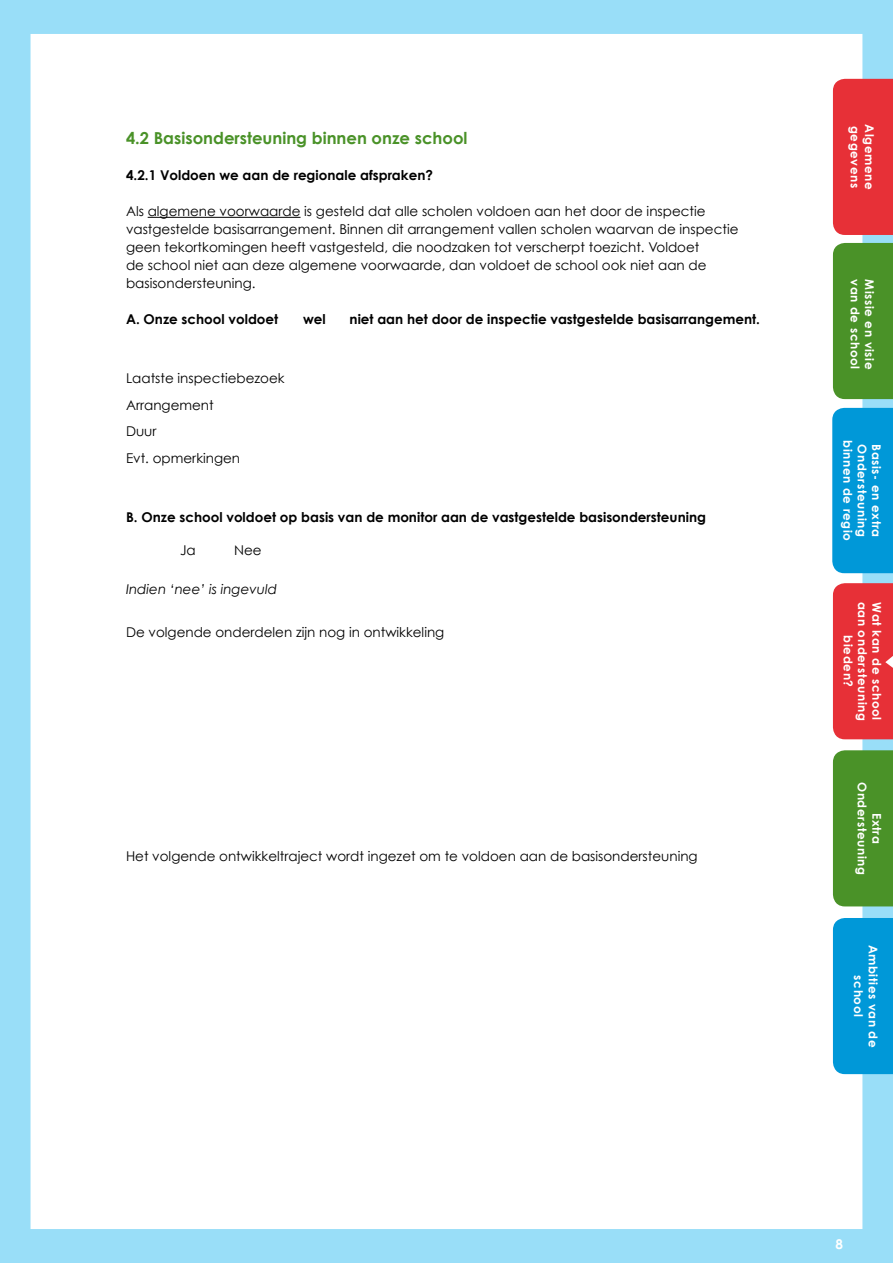
<style>
.page{position:relative;width:893px;height:1263px;background:#99def8}
.page>*{position:absolute;margin:0;border:0;box-sizing:border-box;transform-origin:0 0}
.t1{font:700 16.5px "Century Gothic";color:#4a9228}
.t2{font:13.5px/18px "Century Gothic";color:#000}
.t3{font:700 13.5px "Century Gothic";color:#000}
.t4{font:italic 13.5px "Century Gothic";color:#000}
.t5{font:700 13.5px "Century Gothic";color:#fff}
.t6{font:700 12px/14.4px "Century Gothic";letter-spacing:.05em;color:#fff;text-align:center}
</style>
<div class="page">
<div style="left:31px;top:34px;width:831px;height:1195px;background:#fff"></div>
<div style="left:833px;top:79px;width:60px;height:156px;background:#e73037"></div>
<div style="left:833px;top:243px;width:60px;height:156px;background:#4a9228"></div>
<div style="left:832px;top:408px;width:61px;height:165px;background:#0098d8"></div>
<div style="left:833px;top:750px;width:60px;height:156px;background:#4a9228"></div>
<div style="left:833px;top:918px;width:60px;height:156px;background:#0098d8"></div>
<hr style="left:148px;top:217px;width:153px;height:1px;background:#000">
<div style="left:833px;top:583px;width:60px;height:156px;background:#e73037"></div>
<p class="t1" style="left:126px;top:128px;width:343px">4.2 Basisondersteuning binnen onze school</p>
<p class="t3" style="left:126px;top:167px;width:308px">4.2.1 Voldoen we aan de regionale afspraken?</p>
<p class="t2" style="left:126px;top:202px;width:614px">Als algemene voorwaarde is gesteld dat alle scholen voldoen aan het door de inspectie vastgestelde basisarrangement. Binnen dit arrangement vallen scholen waarvan de inspectie geen tekortkomingen heeft vastgesteld, die noodzaken tot verscherpt toezicht. Voldoet<br>de school niet aan deze algemene voorwaarde, dan voldoet de school ook niet aan de basisondersteuning.</p>
<p class="t3" style="left:126px;top:311px;width:154px">A. Onze school voldoet</p>
<p class="t3" style="left:303px;top:311px;width:24px">wel</p>
<p class="t3" style="left:350px;top:311px;width:412px">niet aan het door de inspectie vastgestelde basisarrangement.</p>
<p class="t2" style="left:126px;top:365px;width:160px;line-height:26.5px">Laatste inspectiebezoek<br>Arrangement<br>Duur<br>Evt. opmerkingen</p>
<p class="t3" style="left:126px;top:509px;width:581px">B. Onze school voldoet op basis van de monitor aan de vastgestelde basisondersteuning</p>
<p class="t2" style="left:180px;top:540px;width:17px">Ja</p>
<p class="t2" style="left:234px;top:540px;width:29px">Nee</p>
<p class="t4" style="left:126px;top:581px;width:153px">Indien ‘nee’ is ingevuld</p>
<p class="t2" style="left:126px;top:623px;width:320px">De volgende onderdelen zijn nog in ontwikkeling</p>
<p class="t2" style="left:126px;top:847px;width:573px">Het volgende ontwikkeltraject wordt ingezet om te voldoen aan de basisondersteuning</p>
<p class="t6" style="left:863px;top:126px;width:64px;rotate:90deg">gegevens</p>
<p class="t6" style="left:877px;top:124px;width:67px;rotate:90deg">Algemene</p>
<p class="t6" style="left:863px;top:279px;width:91px;rotate:90deg">van de school</p>
<p class="t6" style="left:877px;top:279px;width:92px;rotate:90deg">Missie en visie</p>
<p class="t6" style="left:855px;top:440px;width:102px;rotate:90deg">binnen de regio</p>
<p class="t6" style="left:870px;top:444px;width:94px;rotate:90deg">Ondersteuning</p>
<p class="t6" style="left:884px;top:444px;width:95px;rotate:90deg">Basis- en extra</p>
<p class="t6" style="left:870px;top:602px;width:121px;rotate:90deg">aan ondersteuning</p>
<p class="t6" style="left:884px;top:602px;width:120px;rotate:90deg">Wat kan de school</p>
<p class="t6" style="left:855px;top:635px;width:53px;rotate:90deg">bieden?</p>
<p class="t6" style="left:884px;top:782px;width:94px;rotate:90deg">Extra<br>Ondersteuning</p>
<p class="t6" style="left:880px;top:944px;width:104px;rotate:90deg">Ambities van de school</p>
<p class="t5" style="left:835px;top:1236px;width:9px">8</p>
</div>
